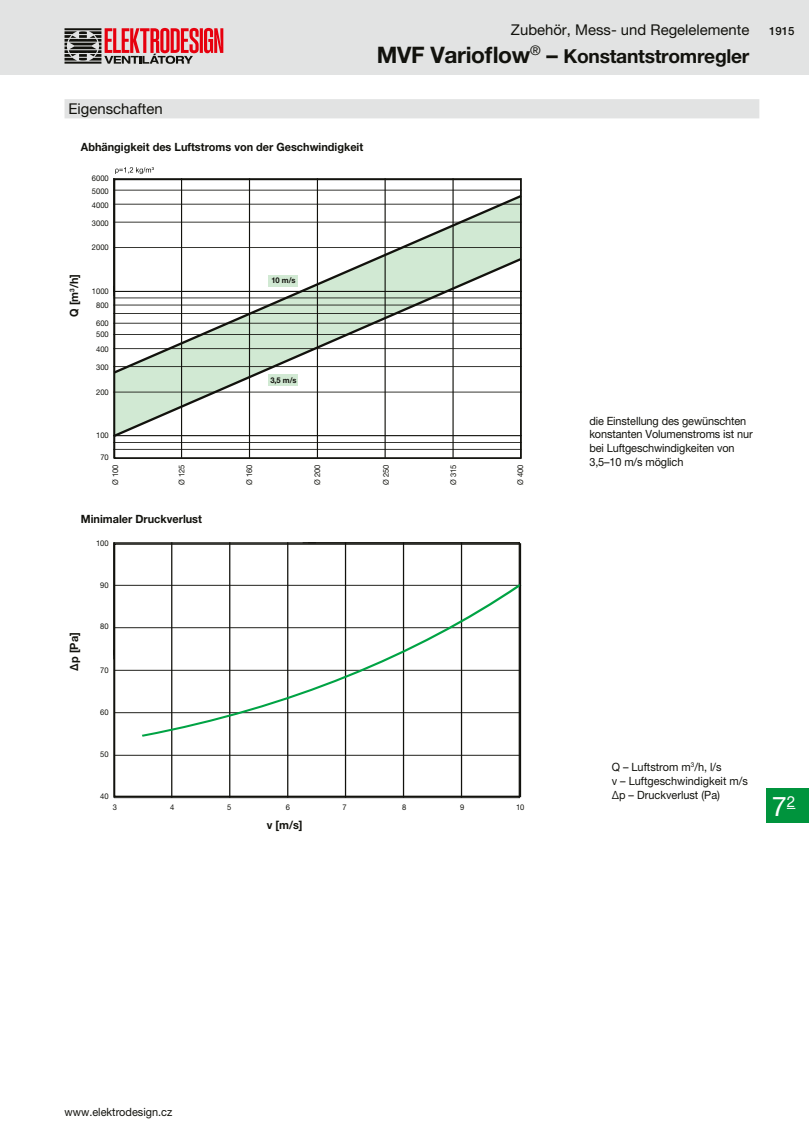
<style>
.page{position:relative;width:809px;height:1141px;background:#fff}
.page>*{position:absolute;margin:0;border:0;box-sizing:border-box;transform-origin:0 0}
.t1{font:27.12px "Helvetica Neue LT Pro";color:#fff}
.t2{font:700 19.25px "Helvetica Neue LT Pro";letter-spacing:-.015em;color:#12120d}
.t3{font:14.88px "Helvetica Neue LT Pro";color:#12120d}
.t4{font:11.38px/13.7px "Helvetica Neue LT Pro";letter-spacing:-.01em;color:#12120d;scale:.96 1}
.t5{font:700 11.38px "Helvetica Neue LT Pro";color:#12120d;scale:.96 1}
.t6{font:500 11.38px "Helvetica Neue LT Pro";color:#12120d}
.t7{font:7.88px/12.4px "Helvetica Neue LT Pro";color:#12120d;scale:.96 1}
.t8{font:700 7.88px "Helvetica Neue LT Pro";color:#12120d;scale:.96 1}
.s1{font-size:22.75px}
</style>
<div class="page">
<div style="left:0;top:0;width:809px;height:74px;background:#e2e3e3"></div>
<svg style="left:64px;top:28px;width:159px;height:36px"></svg>
<div style="left:766px;top:789px;width:43px;height:34px;background:#00943d"></div>
<div style="left:64px;top:99px;width:695px;height:19px;background:#e2e3e3"></div>
<hr style="left:114px;top:449px;width:407px;height:1px;background:#12120d">
<hr style="left:114px;top:442px;width:407px;height:1px;background:#12120d">
<hr style="left:114px;top:190px;width:407px;height:1px;background:#12120d">
<hr style="left:114px;top:178px;width:407px;height:1px;background:#12120d">
<hr style="left:181px;top:179px;width:1px;height:278px;background:#12120d">
<hr style="left:249px;top:179px;width:1px;height:278px;background:#12120d">
<hr style="left:317px;top:179px;width:1px;height:278px;background:#12120d">
<hr style="left:385px;top:179px;width:1px;height:278px;background:#12120d">
<hr style="left:453px;top:179px;width:1px;height:278px;background:#12120d">
<svg style="left:113px;top:193px;width:409px;height:246px"></svg>
<div style="left:268px;top:275px;width:30px;height:12px;background:#d1e9d3"></div>
<div style="left:268px;top:374px;width:30px;height:12px;background:#d1e9d3"></div>
<div style="left:114px;top:179px;width:407px;height:280px;border:2px solid #12120d"></div>
<hr style="left:115px;top:797px;width:404px;height:1px;background:#12120d">
<hr style="left:113px;top:650px;width:1px;height:147px;background:#12120d">
<hr style="left:113px;top:543px;width:1px;height:112px;background:#12120d">
<hr style="left:171px;top:543px;width:1px;height:254px;background:#12120d">
<hr style="left:229px;top:543px;width:1px;height:254px;background:#12120d">
<hr style="left:287px;top:543px;width:1px;height:254px;background:#12120d">
<hr style="left:345px;top:543px;width:1px;height:254px;background:#12120d">
<hr style="left:403px;top:543px;width:1px;height:254px;background:#12120d">
<hr style="left:461px;top:543px;width:1px;height:254px;background:#12120d">
<hr style="left:115px;top:542px;width:200px;height:1px;background:#12120d">
<hr style="left:309px;top:542px;width:210px;height:1px;background:#12120d">
<hr style="left:115px;top:585px;width:404px;height:1px;background:#12120d">
<hr style="left:115px;top:627px;width:404px;height:1px;background:#12120d">
<hr style="left:115px;top:670px;width:404px;height:1px;background:#12120d">
<hr style="left:115px;top:712px;width:404px;height:1px;background:#12120d">
<hr style="left:115px;top:755px;width:404px;height:1px;background:#12120d">
<svg style="left:140px;top:582px;width:382px;height:156px"></svg>
<div style="left:114px;top:543px;width:407px;height:254px;border:2px solid #12120d"></div>
<svg style="left:115px;top:167px;width:39px;height:7px"></svg>
<h3 class="t3" style="left:68px;top:100px;width:96px">Eigenschaften</h3>
<p class="t5" style="left:81px;top:140px;width:296px">Abhängigkeit des Luftstroms von der Geschwindigkeit</p>
<h3 class="t3" style="left:511px;top:21px;width:240px">Zubehör, Mess- und Regelelemente</h3>
<h2 class="t2" style="left:377px;top:44px;width:374px"><span class="s1">MVF Varioflow</span><sup>®</sup> <span class="s1">–</span> Konstantstromregler</h2>
<p class="t5" style="left:67px;top:317px;width:46px;rotate:-90deg">Q [m<sup>3</sup>/h]</p>
<p class="t7" style="left:92px;top:172px;width:19px">6000<br>5000</p>
<p class="t7" style="left:92px;top:199px;width:19px">4000</p>
<p class="t7" style="left:92px;top:217px;width:19px">3000</p>
<p class="t7" style="left:92px;top:241px;width:19px">2000</p>
<p class="t7" style="left:92px;top:284px;width:19px;line-height:14px;text-align:center">1000<br>800</p>
<p class="t7" style="left:96px;top:318px;width:15px;line-height:11px">600<br>500</p>
<p class="t7" style="left:96px;top:343px;width:15px">400</p>
<p class="t7" style="left:96px;top:361px;width:15px">300</p>
<p class="t7" style="left:96px;top:386px;width:15px">200</p>
<p class="t7" style="left:96px;top:429px;width:15px">100</p>
<p class="t7" style="left:100px;top:451px;width:10px">70</p>
<p class="t8" style="left:271px;top:276px;width:27px">10 m/s</p>
<p class="t8" style="left:270px;top:375px;width:29px">3,5 m/s</p>
<p class="t7" style="left:109px;top:485px;width:23px;rotate:-90deg">Ø 100</p>
<p class="t7" style="left:175px;top:485px;width:23px;rotate:-90deg">Ø 125</p>
<p class="t7" style="left:243px;top:485px;width:23px;rotate:-90deg">Ø 160</p>
<p class="t7" style="left:311px;top:485px;width:23px;rotate:-90deg">Ø 200</p>
<p class="t7" style="left:379px;top:485px;width:23px;rotate:-90deg">Ø 250</p>
<p class="t7" style="left:447px;top:485px;width:23px;rotate:-90deg">Ø 315</p>
<p class="t7" style="left:514px;top:485px;width:23px;rotate:-90deg">Ø 400</p>
<p class="t5" style="left:81px;top:512px;width:128px">Minimaler Druckverlust</p>
<p class="t5" style="left:67px;top:671px;width:41px;rotate:-90deg">Δp [Pa]</p>
<p class="t7" style="left:96px;top:537px;width:15px">100</p>
<p class="t7" style="left:100px;top:579px;width:10px">90</p>
<p class="t7" style="left:100px;top:620px;width:10px">80</p>
<p class="t7" style="left:100px;top:664px;width:10px">70</p>
<p class="t7" style="left:100px;top:706px;width:10px">60</p>
<p class="t7" style="left:100px;top:748px;width:10px">50</p>
<p class="t7" style="left:100px;top:789px;width:10px">40</p>
<p class="t7" style="left:113px;top:801px;width:6px">3</p>
<p class="t7" style="left:170px;top:801px;width:6px">4</p>
<p class="t7" style="left:227px;top:801px;width:6px">5</p>
<p class="t7" style="left:286px;top:801px;width:6px">6</p>
<p class="t7" style="left:342px;top:801px;width:6px">7</p>
<p class="t7" style="left:402px;top:801px;width:6px">8</p>
<p class="t7" style="left:460px;top:801px;width:6px">9</p>
<p class="t7" style="left:516px;top:801px;width:10px">10</p>
<p class="t5" style="left:267px;top:818px;width:39px">v [m/s]</p>
<p class="t4" style="left:589px;top:414px;width:172px">die Einstellung des gewünschten konstanten Volumenstroms ist nur bei Luftgeschwindigkeiten von<br>3,5–10 m/s möglich</p>
<p class="t4" style="left:611px;top:760px;width:143px">Q – Luftstrom m<sup>3</sup>/h, l/s<br>v – Luftgeschwindigkeit m/s<br>Δp – Druckverlust (Pa)</p>
<p class="t6" style="left:769px;top:25px;width:27px">1915</p>
<h1 class="t1" style="left:771px;top:790px;width:25px">7<sup>2</sup></h1>
<p class="t4" style="left:64px;top:1105px;width:114px">www.elektrodesign.cz</p>
</div>
